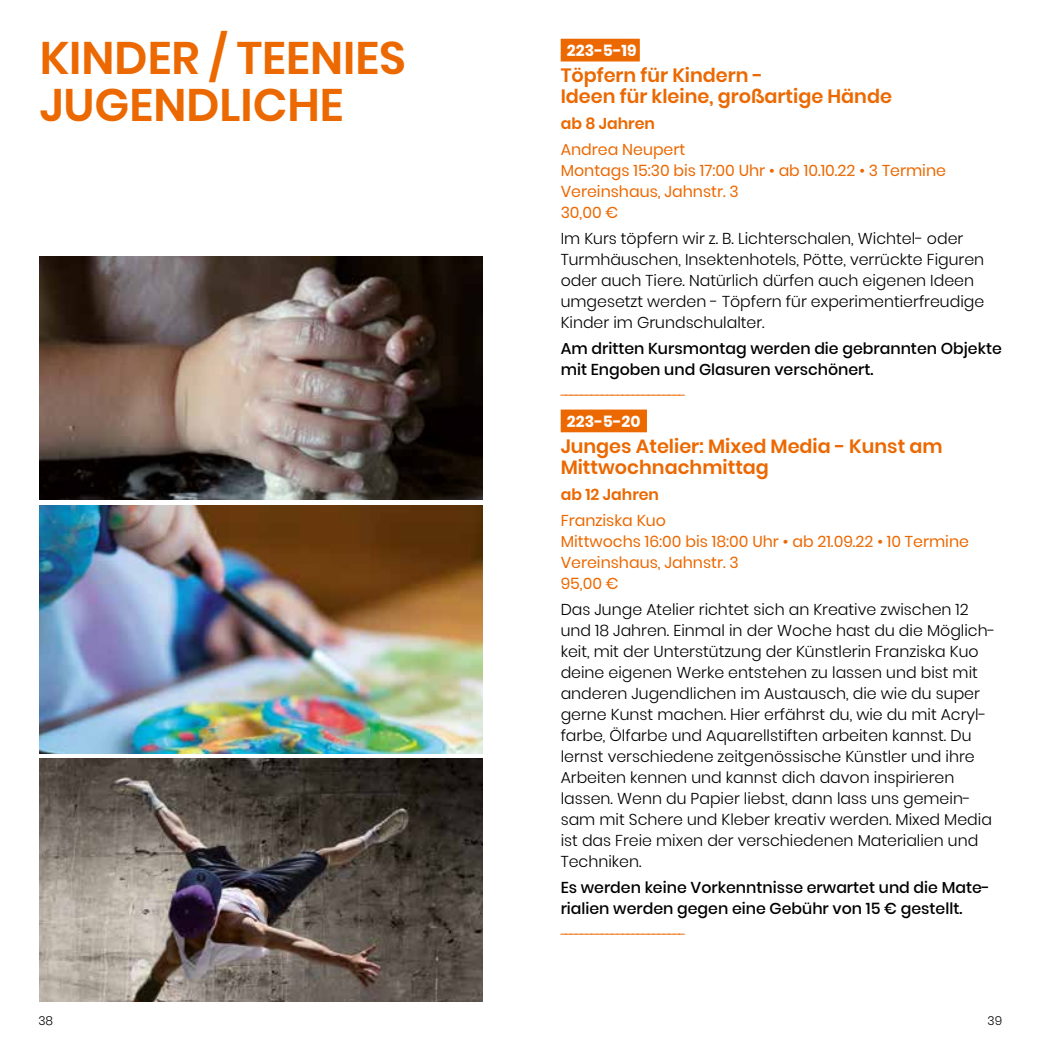
<style>
.page{position:relative;width:1042px;height:1042px;background:#fff}
.page>*{position:absolute;margin:0;border:0;box-sizing:border-box;transform-origin:0 0}
.t1{font:600 45.5px/46.9px "Poppins";color:#ec6801}
.t2{font:600 19.25px/21px "Poppins";color:#ec6801}
.t3{font:300 15.75px/21px "Poppins";color:#000}
.t4{font:15.75px/21px "Poppins";color:#ec6801}
.t5{font:500 15.75px/21px "Poppins";color:#000}
.t6{font:300 15.75px "Poppins";color:#ec6801}
.t7{font:600 15.75px "Poppins";color:#ec6801}
.t8{font:700 15.75px "Poppins";color:#fff}
.t9{font:300 12.25px "Poppins";color:#000}
</style>
<div class="page">
<img style="left:40px;top:758px;width:442px;height:244px">
<img style="left:40px;top:505px;width:442px;height:248px">
<img style="left:40px;top:256px;width:442px;height:244px">
<div style="left:561px;top:39px;width:79px;height:22px;background:#ec6801"></div>
<div style="left:561px;top:409px;width:86px;height:23px;background:#ec6801"></div>
<h1 class="t1" style="left:40px;top:35px;width:368px">KINDER / TEENIES<br>JUGENDLICHE</h1>
<p class="t8" style="left:567px;top:42px;width:71px">223-5-19</p>
<p class="t2" style="left:561px;top:65px;width:333px">Töpfern für Kindern -<br>Ideen für kleine, großartige Hände</p>
<p class="t7" style="left:561px;top:114px;width:96px">ab 8 Jahren</p>
<p class="t4" style="left:561px;top:139px;width:387px">Andrea Neupert<br>Montags 15:30 bis 17:00 Uhr • ab 10.10.22 • 3 Termine<br>Vereinshaus, Jahnstr. 3<br>30,00 €</p>
<p class="t3" style="left:561px;top:228px;width:425px">Im Kurs töpfern wir z. B. Lichterschalen, Wichtel- oder Turmhäuschen, Insektenhotels, Pötte, verrückte Figuren oder auch Tiere. Natürlich dürfen auch eigenen Ideen umgesetzt werden - Töpfern für experimentierfreudige Kinder im Grundschulalter.</p>
<p class="t5" style="left:561px;top:338px;width:443px">Am dritten Kursmontag werden die gebrannten Objekte mit Engoben und Glasuren verschönert.</p>
<p class="t6" style="left:561px;top:386px;width:127px">------------------------</p>
<p class="t8" style="left:567px;top:412px;width:75px">223-5-20</p>
<p class="t2" style="left:561px;top:436px;width:383px">Junges Atelier: Mixed Media - Kunst am<br>Mittwochnachmittag</p>
<p class="t7" style="left:561px;top:485px;width:100px">ab 12 Jahren</p>
<p class="t4" style="left:561px;top:510px;width:410px">Franziska Kuo<br>Mittwochs 16:00 bis 18:00 Uhr • ab 21.09.22 • 10 Termine<br>Vereinshaus, Jahnstr. 3<br>95,00 €</p>
<p class="t3" style="left:561px;top:599px;width:436px">Das Junge Atelier richtet sich an Kreative zwischen 12 und 18 Jahren. Einmal in der Woche hast du die Möglich&shy;keit, mit der Unterstützung der Künstlerin Franziska Kuo deine eigenen Werke entstehen zu lassen und bist mit anderen Jugendlichen im Austausch, die wie du super gerne Kunst machen. Hier erfährst du, wie du mit Acryl&shy;farbe, Ölfarbe und Aquarellstiften arbeiten kannst. Du lernst verschiedene zeitgenössische Künstler und ihre Arbeiten kennen und kannst dich davon inspirieren lassen. Wenn du Papier liebst, dann lass uns gemein&shy;sam mit Schere und Kleber kreativ werden. Mixed Media ist das Freie mixen der verschiedenen Materialien und Techniken.</p>
<p class="t5" style="left:561px;top:877px;width:431px">Es werden keine Vorkenntnisse erwartet und die Mate&shy;rialien werden gegen eine Gebühr von 15 € gestellt.</p>
<p class="t6" style="left:561px;top:925px;width:127px">------------------------</p>
<p class="t9" style="left:38px;top:1013px;width:16px">38</p>
<p class="t9" style="left:987px;top:1013px;width:16px">39</p>
</div>
